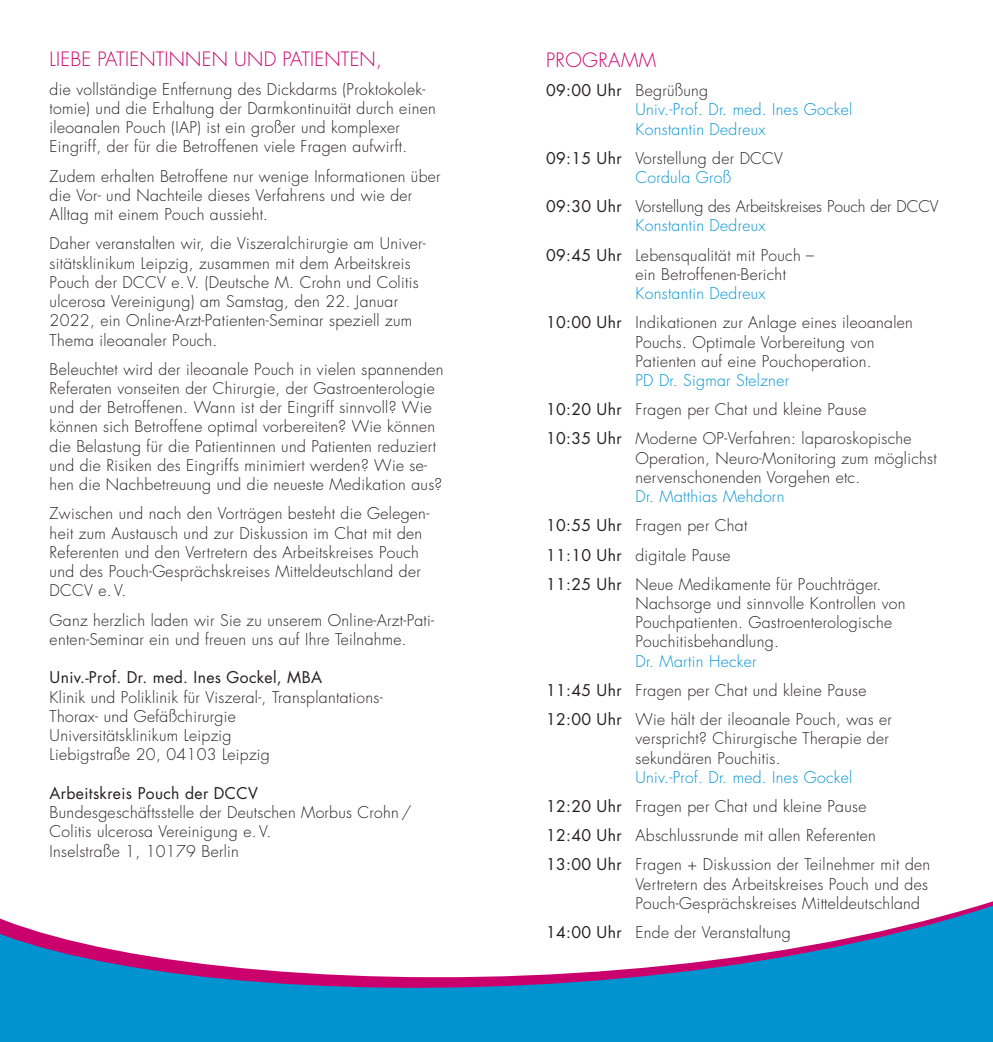
<style>
.page{position:relative;width:993px;height:1042px;background:#fff}
.page>*{position:absolute;margin:0;border:0;box-sizing:border-box;transform-origin:0 0}
.t1{font:300 19.25px "Futura Std";letter-spacing:.01em;color:#ca016c}
.t2{font:300 15.75px/19.2px "Futura Std";letter-spacing:.02em;color:#231f20}
.t3{font:300 15.75px/19.2px "Futura Std";color:#231f20}
.t4{font:300 15.75px/19.2px "Futura Std";letter-spacing:.02em;color:#0093d0}
.t5{font:15.75px "Futura Std";letter-spacing:.02em;color:#231f20}
.s1{font-weight:400;color:#231f20}
.s2{color:#231f20}
.s3{font-weight:400}
.s4{color:#0093d0}
</style>
<div class="page">
<svg style="left:0;top:901px;width:992px;height:141px;fill:#0093d0"></svg>
<p class="t1" style="left:50px;top:47px;width:334px">LIEBE PATIENTINNEN UND PATIENTEN,</p>
<p class="t2" style="left:50px;top:80px;width:387px">die vollständige Entfernung des Dickdarms (Proktokolek&shy;tomie) und die Erhaltung der Darmkontinuität durch einen ileoanalen Pouch (IAP) ist ein großer und komplexer Eingriff, der für die Betroffenen viele Fragen aufwirft.</p>
<p class="t2" style="left:50px;top:167px;width:392px">Zudem erhalten Betroffene nur wenige Informationen über die Vor- und Nachteile dieses Verfahrens und wie der<br>Alltag mit einem Pouch aussieht.</p>
<p class="t2" style="left:50px;top:234px;width:377px">Daher veranstalten wir, die Viszeralchirurgie am Univer&shy;sitätsklinikum Leipzig, zusammen mit dem Arbeitskreis Pouch der DCCV e. V. (Deutsche M. Crohn und Colitis ulcerosa Vereinigung) am Samstag, den 22. Januar 2022, ein Online-Arzt-Patienten-Seminar speziell zum Thema ileoanaler Pouch.</p>
<p class="t2" style="left:50px;top:360px;width:395px">Beleuchtet wird der ileoanale Pouch in vielen spannenden Referaten vonseiten der Chirurgie, der Gastroenterologie und der Betroffenen. Wann ist der Eingriff sinnvoll? Wie können sich Betroffene optimal vorbereiten? Wie können die Belastung für die Patientinnen und Patienten reduziert und die Risiken des Eingriffs minimiert werden? Wie se&shy;hen die Nachbetreuung und die neueste Medikation aus?</p>
<p class="t2" style="left:50px;top:504px;width:381px">Zwischen und nach den Vorträgen besteht die Gelegen&shy;heit zum Austausch und zur Diskussion im Chat mit den Referenten und den Vertretern des Arbeitskreises Pouch und des Pouch-Gesprächskreises Mitteldeutschland der DCCV e. V.</p>
<p class="t2" style="left:50px;top:611px;width:386px">Ganz herzlich laden wir Sie zu unserem Online-Arzt-Pati&shy;enten-Seminar ein und freuen uns auf Ihre Teilnahme.</p>
<p class="t5" style="left:50px;top:667px;width:274px">Univ.-Prof. Dr. med. Ines Gockel, MBA</p>
<p class="t2" style="left:50px;top:688px;width:334px">Klinik und Poliklinik für Viszeral-, Transplantations-Thorax- und Gefäßchirurgie<br>Universitätsklinikum Leipzig<br>Liebigstraße 20, 04103 Leipzig</p>
<p class="t5" style="left:50px;top:783px;width:210px">Arbeitskreis Pouch der DCCV</p>
<p class="t2" style="left:50px;top:803px;width:363px">Bundesgeschäftsstelle der Deutschen Morbus Crohn /<br>Colitis ulcerosa Vereinigung e. V.<br>Inselstraße 1, 10179 Berlin</p>
<p class="t1" style="left:546px;top:48px;width:111px">PROGRAMM</p>
<p class="t4" style="left:635px;top:81px;width:218px;text-indent:-89px"><span class="s1">09:00 Uhr</span> <span class="s2">Begrüßung<br></span>Univ.-Prof. Dr. med. Ines Gockel<br>Konstantin Dedreux</p>
<p class="t2" style="left:635px;top:149px;width:149px;text-indent:-89px"><span class="s3">09:15 Uhr</span> Vorstellung der DCCV<br><span class="s4">Cordula Groß</span></p>
<p class="t3" style="left:635px;top:197px;width:304px;text-indent:-89px"><span class="s3">09:30 Uhr</span> Vorstellung des Arbeitskreises Pouch der DCCV<br><span class="s4">Konstantin Dedreux</span></p>
<p class="t2" style="left:635px;top:246px;width:180px;text-indent:-89px"><span class="s3">09:45 Uhr</span> Lebensqualität mit Pouch – ein Betroffenen-Bericht</p>
<p class="t2" style="left:546px;top:279px;width:368px;line-height:29.2px;text-indent:89px"><span class="s4">Konstantin Dedreux<br></span><span class="s3">10:00 Uhr</span> Indikationen zur Anlage eines ileoanalen</p>
<p class="t2" style="left:635px;top:333px;width:240px">Pouchs. Optimale Vorbereitung von<br>Patienten auf eine Pouchoperation.</p>
<p class="t2" style="left:546px;top:366px;width:367px;line-height:29.2px;text-indent:89px"><span class="s4">PD Dr. Sigmar Stelzner<br></span><span class="s3">10:20 Uhr</span> Fragen per Chat und kleine Pause<br><span class="s3">10:35 Uhr</span> Moderne OP-Verfahren: laparoskopische</p>
<p class="t2" style="left:635px;top:449px;width:303px">Operation, Neuro-Monitoring zum möglichst nervenschonenden Vorgehen etc.</p>
<p class="t2" style="left:546px;top:482px;width:336px;line-height:29.2px;text-indent:89px"><span class="s4">Dr. Matthias Mehdorn<br></span><span class="s3">10:55 Uhr</span> Fragen per Chat<br><span class="s3">11:10 Uhr</span> digitale Pause<br><span class="s3">11:25 Uhr</span> Neue Medikamente für Pouchträger.</p>
<p class="t2" style="left:635px;top:594px;width:271px">Nachsorge und sinnvolle Kontrollen von<br>Pouchpatienten. Gastroenterologische<br>Pouchitisbehandlung.</p>
<p class="t2" style="left:546px;top:647px;width:347px;line-height:29.2px;text-indent:89px"><span class="s4">Dr. Martin Hecker<br></span><span class="s3">11:45 Uhr</span> Fragen per Chat und kleine Pause<br><span class="s3">12:00 Uhr</span> Wie hält der ileoanale Pouch, was er</p>
<p class="t2" style="left:635px;top:729px;width:255px">verspricht? Chirurgische Therapie der sekundären Pouchitis.</p>
<p class="t2" style="left:546px;top:763px;width:385px;line-height:29.2px;text-indent:89px"><span class="s4">Univ.-Prof. Dr. med. Ines Gockel<br></span><span class="s3">12:20 Uhr</span> Fragen per Chat und kleine Pause<br><span class="s3">12:40 Uhr</span> Abschlussrunde mit allen Referenten<br><span class="s3">13:00 Uhr</span> Fragen + Diskussion der Teilnehmer mit den</p>
<p class="t2" style="left:635px;top:875px;width:294px">Vertretern des Arbeitskreises Pouch und des<br>Pouch-Gesprächskreises Mitteldeutschland</p>
<p class="t2" style="left:546px;top:923px;width:246px"><span class="s3">14:00 Uhr</span> Ende der Veranstaltung</p>
</div>
